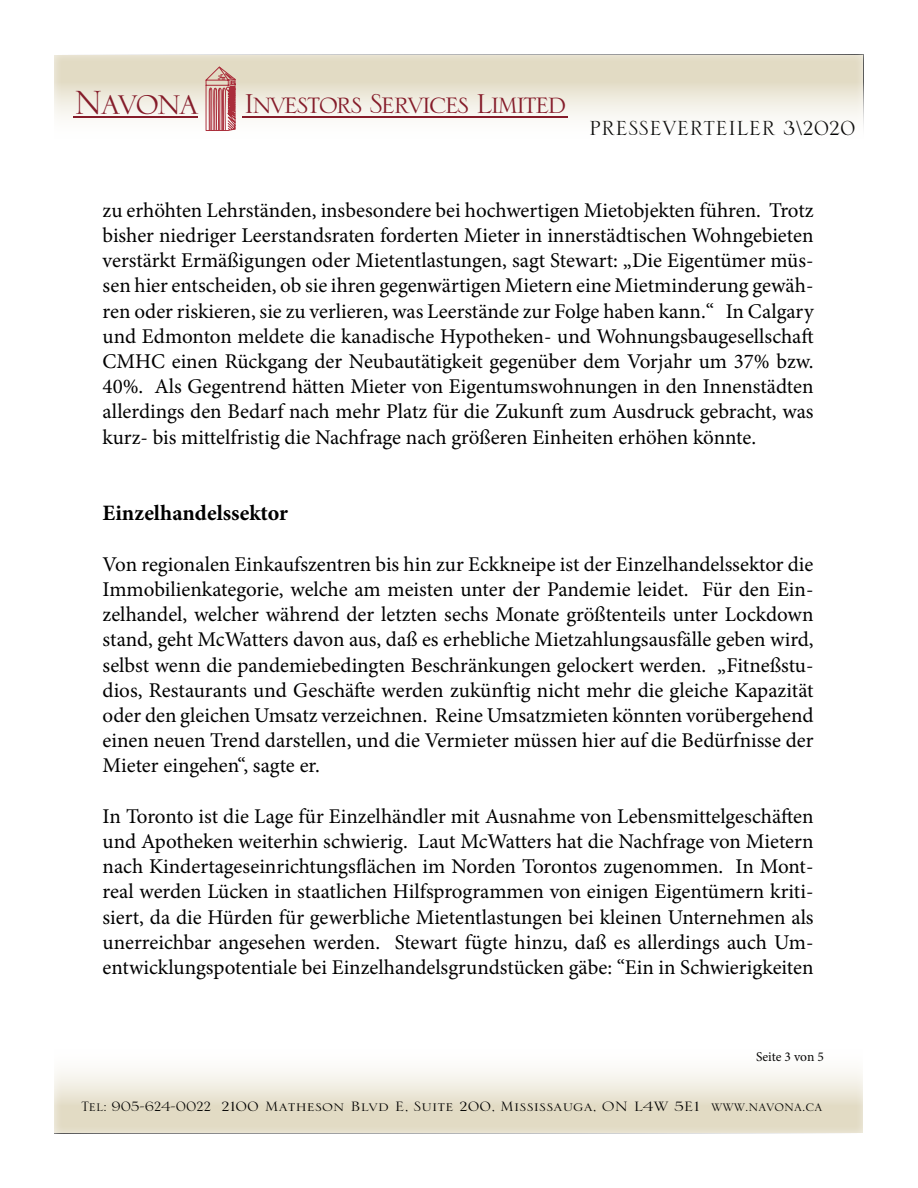
<style>
.page{position:relative;width:918px;height:1188px;background:#fff}
.page>*{position:absolute;margin:0;border:0;box-sizing:border-box;transform-origin:0 0}
.t1{font:36.15px "Serlio LT Std";letter-spacing:-.06em;color:#851c2a}
.t2{font:27px "Serlio LT Std";color:#000}
.t3{font:700 22.05px "Minion Pro";color:#000}
.t4{font:21px/25.2px "Minion Pro";color:#000;text-align:justify}
.t5{font:18px "Serlio LT Std";color:#000}
.t6{font:13.5px "Minion Pro";letter-spacing:-.005em;color:#000}
.s1{font-size:44.25px}
</style>
<div class="page">
<div style="left:41px;top:50px;width:835px;height:94px;background:#fff;opacity:.75"></div>
<hr style="left:73px;top:116px;width:125px;height:2px;background:#851c2a">
<hr style="left:242px;top:116px;width:326px;height:2px;background:#851c2a">
<svg style="left:206px;top:67px;width:29px;height:64px;background:#ca8888"></svg>
<div style="left:42px;top:1044px;width:835px;height:94px;background:#fff;opacity:.75"></div>
<h1 class="t1" style="left:74px;top:86px;width:494px"><span class="s1">Navona</span> Investors Services Limited</h1>
<p class="t2" style="left:589px;top:115px;width:268px">PRESSEVERTEILER 3\2020</p>
<p class="t4" style="left:103px;top:198px;width:713px">zu erhöhten Lehrständen, insbesondere bei hochwertigen Mietobjekten führen. Trotz bisher niedriger Leerstandsraten forderten Mieter in innerstädtischen Wohngebieten verstärkt Ermäßigungen oder Mietentlastungen, sagt Stewart: „Die Eigentümer müs&shy;sen hier entscheiden, ob sie ihren gegenwärtigen Mietern eine Mietminderung gewäh&shy;ren oder riskieren, sie zu verlieren, was Leerstände zur Folge haben kann.“ In Calgary und Edmonton meldete die kanadische Hypotheken- und Wohnungsbaugesellschaft CMHC einen Rückgang der Neubautätigkeit gegenüber dem Vorjahr um 37% bzw.<br>40%. Als Gegentrend hätten Mieter von Eigentumswohnungen in den Innenstädten allerdings den Bedarf nach mehr Platz für die Zukunft zum Ausdruck gebracht, was kurz- bis mittelfristig die Nachfrage nach größeren Einheiten erhöhen könnte.</p>
<p class="t3" style="left:103px;top:498px;width:187px">Einzelhandelssektor</p>
<p class="t4" style="left:103px;top:552px;width:713px">Von regionalen Einkaufszentren bis hin zur Eckkneipe ist der Einzelhandelssektor die Immobilienkategorie, welche am meisten unter der Pandemie leidet. Für den Ein&shy;zelhandel, welcher während der letzten sechs Monate größtenteils unter Lockdown stand, geht McWatters davon aus, daß es erhebliche Mietzahlungsausfälle geben wird, selbst wenn die pandemiebedingten Beschränkungen gelockert werden. „Fitneßstu&shy;dios, Restaurants und Geschäfte werden zukünftig nicht mehr die gleiche Kapazität oder den gleichen Umsatz verzeichnen. Reine Umsatzmieten könnten vorübergehend einen neuen Trend darstellen, und die Vermieter müssen hier auf die Bedürfnisse der Mieter eingehen“, sagte er.</p>
<p class="t4" style="left:103px;top:804px;width:713px">In Toronto ist die Lage für Einzelhändler mit Ausnahme von Lebensmittelgeschäften und Apotheken weiterhin schwierig. Laut McWatters hat die Nachfrage von Mietern nach Kindertageseinrichtungsflächen im Norden Torontos zugenommen. In Mont&shy;real werden Lücken in staatlichen Hilfsprogrammen von einigen Eigentümern kriti&shy;siert, da die Hürden für gewerbliche Mietentlastungen bei kleinen Unternehmen als unerreichbar angesehen werden. Stewart fügte hinzu, daß es allerdings auch Um&shy;entwicklungspotentiale bei Einzelhandelsgrundstücken gäbe: “Ein in Schwierigkeiten</p>
<p class="t6" style="left:756px;top:1048px;width:69px">Seite 3 von 5</p>
<p class="t5" style="left:81px;top:1098px;width:743px">Tel: 905-624-0022 2100 Matheson Blvd E, Suite 200, Mississauga, ON L4W 5E1 www.navona.ca</p>
</div>
